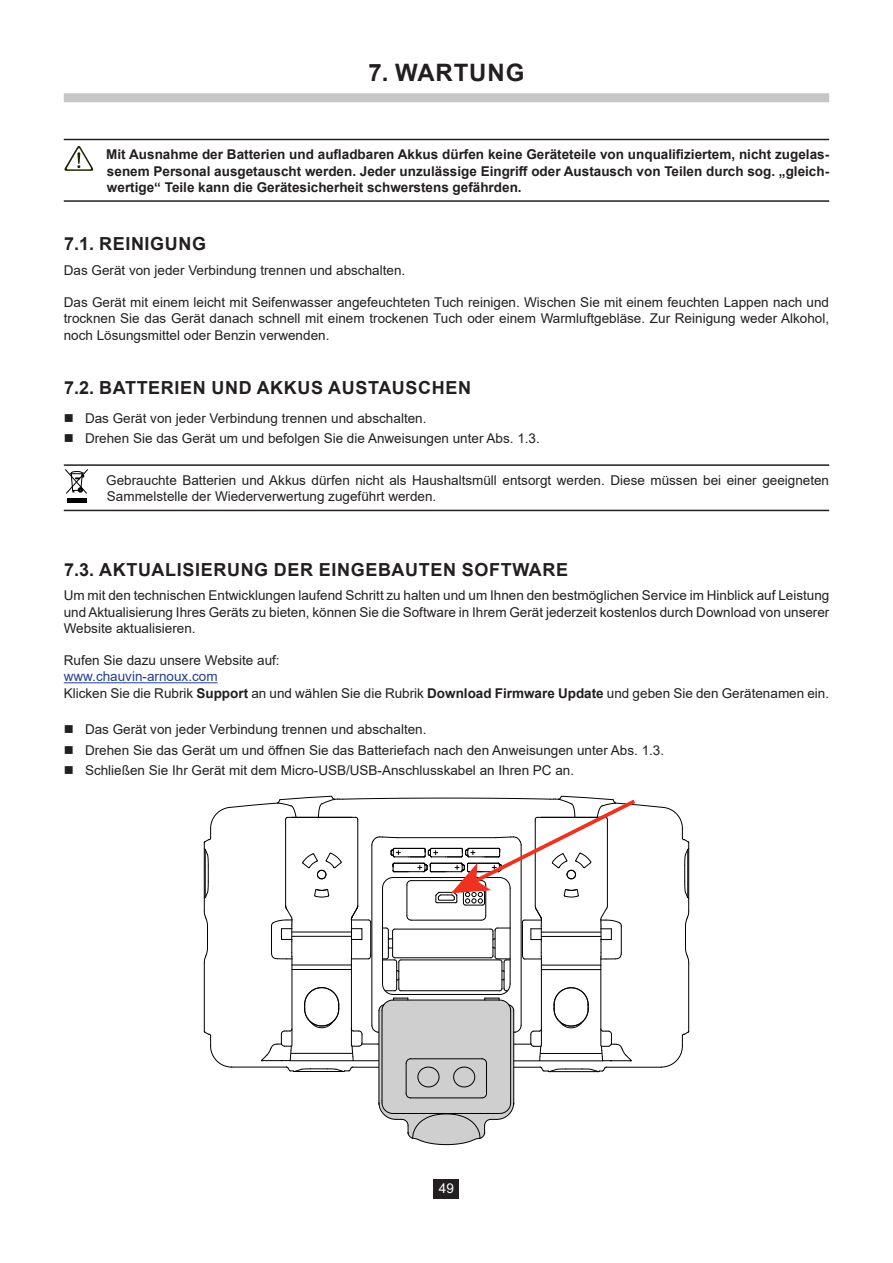
<style>
.page{position:relative;width:893px;height:1263px;background:#fff}
.page>*{position:absolute;margin:0;border:0;box-sizing:border-box;transform-origin:0 0}
.t1{font:700 24px "Arial";letter-spacing:.035em;color:#231f20}
.t2{font:700 18px "Arial";letter-spacing:.035em;color:#231f20}
.Texte_0{font:13.5px/16.2px "Arial";color:#231f20;text-align:justify}
.Texte_information{font:700 13.5px/16.2px "Arial";color:#231f20;text-align:justify}
.Texte_information-2{font:13.5px/16.2px "Arial";color:#231f20}
.Texte_retrait_10mm{font:13.5px "Arial";color:#231f20}
.Texte_hyperlien{font:13.5px "Arial";color:#253f8e}
.t3{font:13.5px "Arial";color:#fff}
.s1{font-weight:700}
</style>
<div class="page">
<div style="left:434px;top:1179px;width:25px;height:19px;background:#231f20"></div>
<div style="left:64px;top:93px;width:765px;height:9px;background:#c6c6c5"></div>
<hr style="left:64px;top:139px;width:765px;height:1px;background:#231f20">
<hr style="left:64px;top:200px;width:765px;height:2px;background:#231f20">
<hr style="left:64px;top:464px;width:765px;height:2px;background:#231f20">
<hr style="left:64px;top:510px;width:765px;height:1px;background:#231f20">
<hr style="left:64px;top:682px;width:154px;height:1px;background:#253f8e">
<svg style="left:64px;top:146px;width:29px;height:25px"></svg>
<div style="left:67px;top:498px;width:19px;height:5px;background:#000"></div>
<svg style="left:65px;top:469px;width:23px;height:25px"></svg>
<svg style="left:204px;top:795px;width:485px;height:350px"></svg>
<p class="t1" style="left:369px;top:56px;width:157px">7. WARTUNG</p>
<p class="Texte_information" style="left:106px;top:147px;width:724px">Mit Ausnahme der Batterien und aufladbaren Akkus dürfen keine Geräteteile von unqualifiziertem, nicht zugelas&shy;senem Personal ausgetauscht werden. Jeder unzulässige Eingriff oder Austausch von Teilen durch sog. „gleich&shy;wertige“ Teile kann die Gerätesicherheit schwerstens gefährden.</p>
<p class="t2" style="left:64px;top:231px;width:144px">7.1. REINIGUNG</p>
<p class="Texte_0" style="left:64px;top:262px;width:343px">Das Gerät von jeder Verbindung trennen und abschalten.</p>
<p class="Texte_0" style="left:64px;top:294px;width:767px">Das Gerät mit einem leicht mit Seifenwasser angefeuchteten Tuch reinigen. Wischen Sie mit einem feuchten Lappen nach und trocknen Sie das Gerät danach schnell mit einem trockenen Tuch oder einem Warmluftgebläse. Zur Reinigung weder Alkohol, noch Lösungsmittel oder Benzin verwenden.</p>
<p class="t2" style="left:64px;top:375px;width:409px">7.2. BATTERIEN UND AKKUS AUSTAUSCHEN</p>
<p class="Texte_0" style="left:85px;top:410px;width:343px">Das Gerät von jeder Verbindung trennen und abschalten.</p>
<p class="Texte_0" style="left:85px;top:430px;width:456px">Drehen Sie das Gerät um und befolgen Sie die Anweisungen unter Abs. 1.3.</p>
<p class="Texte_information-2" style="left:106px;top:472px;width:724px">Gebrauchte Batterien und Akkus dürfen nicht als Haushaltsmüll entsorgt werden. Diese müssen bei einer geeigneten<br>Sammelstelle der Wiederverwertung zugeführt werden.</p>
<p class="t2" style="left:64px;top:557px;width:506px">7.3. AKTUALISIERUNG DER EINGEBAUTEN SOFTWARE</p>
<p class="Texte_0" style="left:64px;top:587px;width:767px">Um mit den technischen Entwicklungen laufend Schritt zu halten und um Ihnen den bestmöglichen Service im Hinblick auf Leistung und Aktualisierung Ihres Geräts zu bieten, können Sie die Software in Ihrem Gerät jederzeit kostenlos durch Download von unserer Website aktualisieren.</p>
<p class="Texte_0" style="left:64px;top:652px;width:217px">Rufen Sie dazu unsere Website auf:</p>
<p class="Texte_hyperlien" style="left:64px;top:667px;width:155px">www.chauvin-arnoux.com</p>
<p class="Texte_retrait_10mm" style="left:64px;top:683px;width:767px">Klicken Sie die Rubrik <span class="s1">Support</span> an und wählen Sie die Rubrik <span class="s1">Download Firmware Update</span> und geben Sie den Gerätenamen ein.</p>
<p class="Texte_0" style="left:85px;top:721px;width:343px">Das Gerät von jeder Verbindung trennen und abschalten.</p>
<p class="Texte_0" style="left:85px;top:742px;width:581px">Drehen Sie das Gerät um und öffnen Sie das Batteriefach nach den Anweisungen unter Abs. 1.3.</p>
<p class="Texte_0" style="left:85px;top:762px;width:491px">Schließen Sie Ihr Gerät mit dem Micro-USB/USB-Anschlusskabel an Ihren PC an.</p>
<p class="t3" style="left:439px;top:1179px;width:17px">49</p>
</div>
